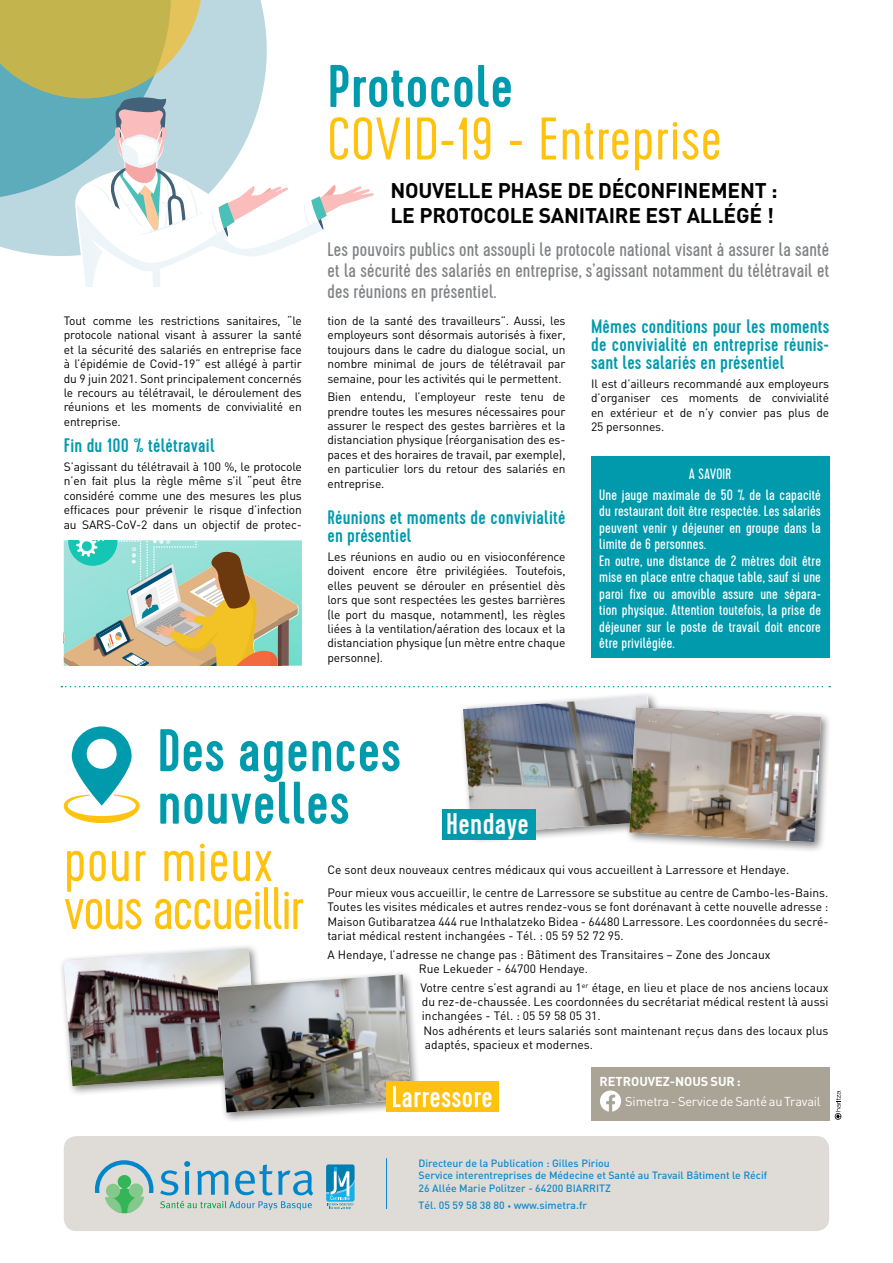
<style>
.page{position:relative;width:893px;height:1263px;background:#fff}
.page>*{position:absolute;margin:0;border:0;box-sizing:border-box;transform-origin:0 0}
.t1{font:500 60px/52.5px "Cervo W01";letter-spacing:.01em;color:#009aad}
.t2{font:300 60px/48px "Cervo W01";letter-spacing:-.03em;color:#ffc20e}
.t3{font:300 60px "Cervo W01";letter-spacing:.01em;color:#ffc20e}
.t4{font:500 30px "Cervo W01";letter-spacing:.01em;color:#fff}
.t5{font:700 21px "DIN";letter-spacing:-.01em;color:#000}
.t6{font:19.5px/21px "Cervo W01";letter-spacing:.01em;color:#808285;text-align:justify}
.t7{font:500 19.5px/18px "Cervo W01";letter-spacing:.01em;color:#009aad}
.t8{font:15px/16.5px "Cervo W01";letter-spacing:.01em;color:#fff;text-align:center}
.t9{font:12.75px "DIN";letter-spacing:-.015em;color:#fff}
.t10{font:700 12.75px "DIN";color:#fff}
.t11{font:12px/14.4px "DIN";color:#000;text-align:justify}
.t12{font:500 10.5px/12.6px "DIN";color:#118acb}
.s1{font-size:7.5px}
</style>
<div class="page">
<div style="left:64px;top:1136px;width:765px;height:95px;background:#dfdcd7;border-radius:13px"></div>
<svg style="left:326px;top:1164px;width:29px;height:45px"></svg>
<svg style="left:95px;top:1160px;width:58px;height:53px"></svg>
<svg style="left:160px;top:1201px;width:152px;height:9px"></svg>
<svg style="left:160px;top:1170px;width:18px;height:25px"></svg>
<svg style="left:184px;top:1161px;width:6px;height:34px"></svg>
<svg style="left:197px;top:1171px;width:31px;height:24px"></svg>
<svg style="left:235px;top:1164px;width:78px;height:31px"></svg>
<hr style="left:386px;top:1158px;width:1px;height:51px;background:#0086cb">
<div style="left:591px;top:1067px;width:238px;height:54px;background:#aaa497"></div>
<svg style="left:600px;top:1090px;width:21px;height:22px"></svg>
<svg style="left:835px;top:1090px;width:6px;height:30px"></svg>
<svg style="left:0;top:0;width:374px;height:286px"></svg>
<svg style="left:64px;top:540px;width:234px;height:126px;background:#b0c2a1"></svg>
<div style="left:591px;top:457px;width:238px;height:201px;background:#009aad"></div>
<svg style="left:61px;top:686px;width:769px;height:1px"></svg>
<svg style="left:64px;top:726px;width:76px;height:97px"></svg>
<div style="left:213px;top:970px;width:210px;height:153px;background:#000;opacity:.5"></div>
<div style="left:624px;top:702px;width:208px;height:151px;background:#000;opacity:.5"></div>
<svg style="left:463px;top:696px;width:358px;height:146px"></svg>
<img style="left:629px;top:707px;width:192px;height:135px">
<div style="left:442px;top:809px;width:94px;height:30px;background:#009aad"></div>
<div style="left:386px;top:1081px;width:112px;height:31px;background:#ffc20e"></div>
<img style="left:64px;top:948px;width:427px;height:164px">
<h1 class="t1" style="left:327px;top:62px;width:187px">Protocole</h1>
<h1 class="t3" style="left:327px;top:106px;width:396px">Covid-19 - Entreprise</h1>
<h3 class="t5" style="left:390px;top:176px;width:29px">NOUVE</h3>
<h3 class="t5" style="left:457px;top:176px;width:285px">LLE PHASE DE DÉCON FINEMENT</h3>
<h3 class="t5" style="left:771px;top:176px;width:8px">:</h3>
<h3 class="t5" style="left:390px;top:201px;width:56px">LE PROTO</h3>
<h3 class="t5" style="left:483px;top:201px;width:175px">COLE SANITAIRE EST</h3>
<h3 class="t5" style="left:687px;top:201px;width:89px">ALLÉGÉ !</h3>
<p class="t11" style="left:64px;top:313px;width:240px">Tout comme les restrictions sanitaires, “le protocole national visant à assurer la santé et la sécurité des salariés en entreprise face à l’épidémie de Covid-19” est allégé à partir du 9 juin 2021. Sont principalement concernés le recours au télétravail, le déroulement des réunions et les moments de convivialité en entreprise.</p>
<h3 class="t7" style="left:64px;top:437px;width:152px">Fin du 100 % télétravail</h3>
<p class="t11" style="left:64px;top:459px;width:240px">S’agissant du télétravail à 100 %, le protocole n’en fait plus la règle même s’il “peut être considéré comme une des mesures les plus efficaces pour prévenir le risque d’infection au SARS-CoV-2 dans un objectif de protec-</p>
<h3 class="t6" style="left:327px;top:240px;width:503px">Les pouvoirs publics ont assoupli le protocole national visant à assurer la santé et la sécurité des salariés en entreprise, s’agissant notamment du télétravail et des réunions en présentiel.</h3>
<p class="t11" style="left:327px;top:313px;width:240px">tion de la santé des travailleurs”. Aussi, les employeurs sont désormais autorisés à fixer, toujours dans le cadre du dialogue social, un nombre minimal de jours de télétravail par semaine, pour les activités qui le permettent.</p>
<p class="t11" style="left:327px;top:389px;width:240px">Bien entendu, l’employeur reste tenu de prendre toutes les mesures nécessaires pour assurer le respect des gestes barrières et la distanciation physique (réorganisation des es&shy;paces et des horaires de travail, par exemple), en particulier lors du retour des salariés en entreprise.</p>
<h3 class="t7" style="left:327px;top:509px;width:240px">Réunions et moments de convivialité en présentiel</h3>
<p class="t11" style="left:327px;top:549px;width:240px">Les réunions en audio ou en visioconférence doivent encore être privilégiées. Toutefois, elles peuvent se dérouler en présentiel dès lors que sont respectées les gestes barrières (le port du masque, notamment), les règles liées à la ventilation/aération des locaux et la distanciation physique (un mètre entre chaque personne).</p>
<h3 class="t7" style="left:591px;top:318px;width:240px;text-align:justify">Mêmes conditions pour les moments de convivialité en entreprise réunis&shy;sant les salariés en présentiel</h3>
<p class="t11" style="left:591px;top:376px;width:240px">Il est d’ailleurs recommandé aux employeurs d’organiser ces moments de convivialité en extérieur et de n’y convier pas plus de 25 personnes.</p>
<p class="t8" style="left:599px;top:464px;width:223px;line-height:20.7px">A savoir<br>Une jauge maximale de 50 % de la capacité</p>
<p class="t8" style="left:599px;top:503px;width:223px;text-align:left">du restaurant doit être respectée. Les salariés peuvent venir y déjeuner en groupe dans la limite de 6 personnes.<br>En outre, une distance de 2 mètres doit être mise en place entre chaque table, sauf si une paroi fixe ou amovible assure une sépara&shy;tion physique. Attention toutefois, la prise de déjeuner sur le poste de travail doit encore être privilégiée.</p>
<h1 class="t1" style="left:157px;top:726px;width:245px">Des agences nouvelles</h1>
<h1 class="t2" style="left:64px;top:839px;width:242px">pour mieux vous accueillir</h1>
<h2 class="t4" style="left:446px;top:806px;width:84px">Hendaye</h2>
<p class="t11" style="left:327px;top:858px;width:503px;line-height:23px">Ce sont deux nouveaux centres médicaux qui vous accueillent à Larressore et Hendaye.<br>Pour mieux vous accueillir, le centre de Larressore se substitue au centre de Cambo-les-Bains.</p>
<p class="t11" style="left:327px;top:899px;width:502px">Toutes les visites médicales et autres rendez-vous se font dorénavant à cette nouvelle adresse :<br>Maison Gutibaratzea 444 rue Inthalatzeko Bidea - 64480 Larressore. Les coordonnées du secré&shy;tariat médical restent inchangées - Tél. : 05 59 52 72 95.</p>
<p class="t11" style="left:419px;top:947px;width:353px;text-indent:-91px">A Hendaye, l’adresse ne change pas : Bâtiment des Transitaires – Zone des Joncaux<br>Rue Lekueder - 64700 Hendaye.</p>
<p class="t11" style="left:420px;top:980px;width:410px;text-align:left">Votre centre s’est agrandi au 1<sup>er</sup> étage, en lieu et place de nos anciens locaux du rez-de-chaussée. Les coordonnées du secrétariat médical restent là aussi inchangées - Tél. : 05 59 58 05 31.<br>Nos adhérents et leurs salariés sont maintenant reçus dans des locaux plus adaptés, spacieux et modernes.</p>
<p class="t10" style="left:600px;top:1073px;width:143px">RETROUVEZ-NOUS SUR :</p>
<p class="t9" style="left:625px;top:1093px;width:197px">Simetra - Service de Santé au Travail</p>
<p class="t12" style="left:418px;top:1156px;width:350px">Directeur de la Publication : Gilles Piriou<br>Service interentreprises de Médecine et Santé au Travail Bâtiment le Récif<br>26 Allée Marie Politzer - 64200 BIARRITZ</p>
<p class="t12" style="left:418px;top:1198px;width:170px">Tél. 05 59 58 38 80 <span class="s1">•</span> www.simetra.fr</p>
</div>
